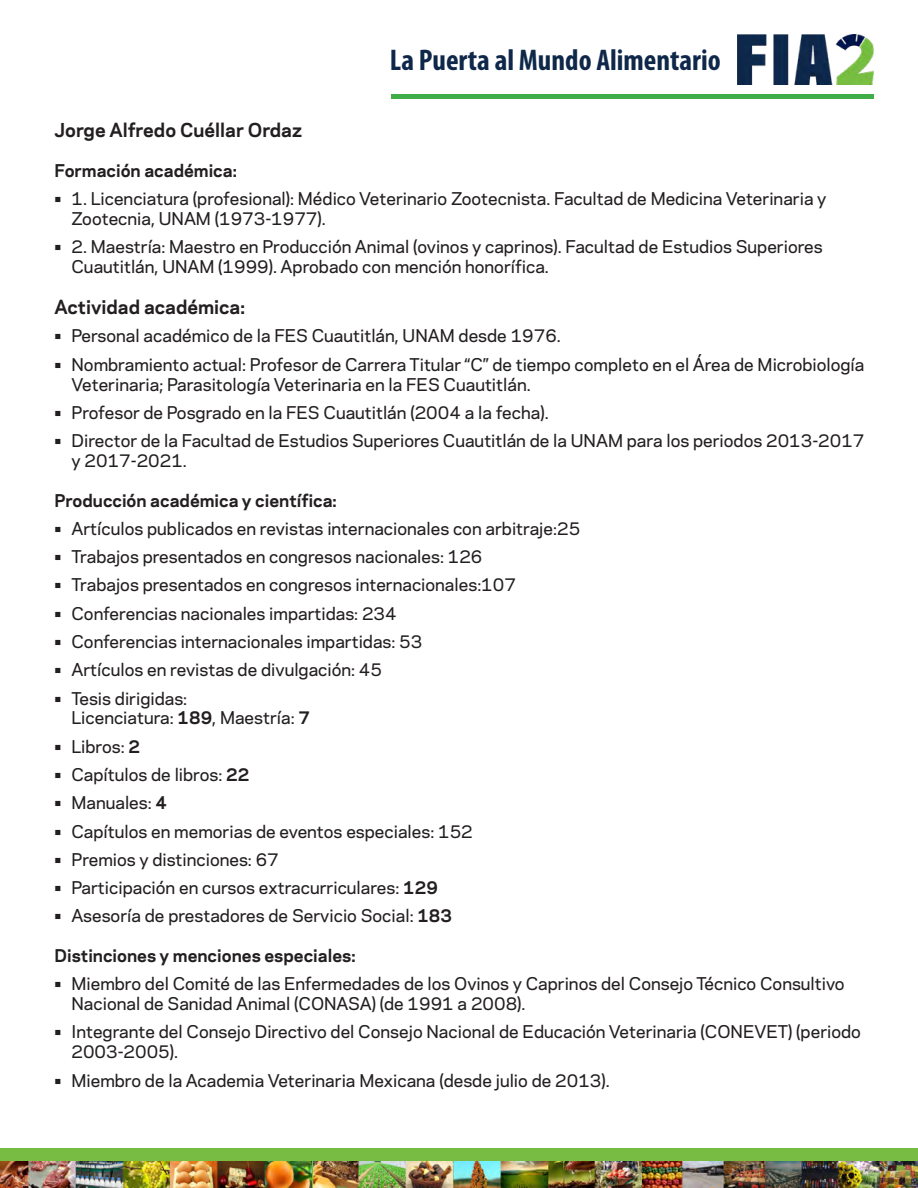
<style>
.page{position:relative;width:918px;height:1188px;background:#fff}
.page>*{position:absolute;margin:0;border:0;box-sizing:border-box;transform-origin:0 0}
.t1{font:700 condensed 30px "Myriad Pro";color:#0f284a}
.t2{font:700 18px "Galaxie Polaris";color:#231f20}
.t3{font:500 16.5px/19.8px "Galaxie Polaris";color:#231f20}
.t4{font:700 16.5px "Galaxie Polaris";color:#231f20}
.s1{font-weight:700}
</style>
<div class="page">
<img style="left:738px;top:34px;width:136px;height:50px">
<div style="left:0;top:1149px;width:918px;height:39px;background:#79bc43"></div>
<img style="left:0;top:1162px;width:918px;height:26px">
<div style="left:391px;top:94px;width:483px;height:5px;background:#41ad49"></div>
<h1 class="t1" style="left:390px;top:42px;width:332px">La Puerta al Mundo Alimentario</h1>
<p class="t2" style="left:54px;top:117px;width:249px">Jorge Alfredo Cuéllar Ordaz</p>
<p class="t4" style="left:54px;top:158px;width:184px">Formación académica:</p>
<p class="t3" style="left:72px;top:188px;width:756px;text-indent:-17px"><span class="s1">•</span> 1. Licenciatura (profesional): Médico Veterinario Zootecnista. Facultad de Medicina Veterinaria y<br>Zootecnia, UNAM (1973-1977).</p>
<p class="t3" style="left:72px;top:236px;width:753px;text-indent:-17px"><span class="s1">•</span> 2. Maestría: Maestro en Producción Animal (ovinos y caprinos). Facultad de Estudios Superiores<br>Cuautitlán, UNAM (1999). Aprobado con mención honorífica.</p>
<p class="t2" style="left:54px;top:294px;width:192px">Actividad académica:</p>
<p class="t3" style="left:54px;top:325px;width:508px"><span class="s1">•</span> Personal académico de la FES Cuautitlán, UNAM desde 1976.</p>
<p class="t3" style="left:72px;top:354px;width:794px;text-indent:-17px"><span class="s1">•</span> Nombramiento actual: Profesor de Carrera Titular “C” de tiempo completo en el Área de Microbiología<br>Veterinaria; Parasitología Veterinaria en la FES Cuautitlán.</p>
<p class="t3" style="left:54px;top:402px;width:496px"><span class="s1">•</span> Profesor de Posgrado en la FES Cuautitlán (2004 a la fecha).</p>
<p class="t3" style="left:72px;top:430px;width:794px;text-indent:-17px"><span class="s1">•</span> Director de la Facultad de Estudios Superiores Cuautitlán de la UNAM para los periodos 2013-2017 y 2017-2021.</p>
<p class="t4" style="left:54px;top:488px;width:284px">Producción académica y científica:</p>
<p class="t3" style="left:54px;top:518px;width:527px"><span class="s1">•</span> Artículos publicados en revistas internacionales con arbitraje:25</p>
<p class="t3" style="left:54px;top:546px;width:429px"><span class="s1">•</span> Trabajos presentados en congresos nacionales: 126</p>
<p class="t3" style="left:54px;top:574px;width:463px"><span class="s1">•</span> Trabajos presentados en congresos internacionales:107</p>
<p class="t3" style="left:54px;top:603px;width:344px"><span class="s1">•</span> Conferencias nacionales impartidas: 234</p>
<p class="t3" style="left:54px;top:631px;width:369px"><span class="s1">•</span> Conferencias internacionales impartidas: 53</p>
<p class="t3" style="left:54px;top:659px;width:329px"><span class="s1">•</span> Artículos en revistas de divulgación: 45</p>
<p class="t3" style="left:72px;top:687px;width:240px;text-indent:-17px"><span class="s1">•</span> Tesis dirigidas:<br>Licenciatura: <span class="s1">189</span>, Maestría: <span class="s1">7</span></p>
<p class="t3" style="left:54px;top:736px;width:87px"><span class="s1">•</span> Libros: <span class="s1">2</span></p>
<p class="t3" style="left:54px;top:764px;width:196px"><span class="s1">•</span> Capítulos de libros: <span class="s1">22</span></p>
<p class="t3" style="left:54px;top:792px;width:114px"><span class="s1">•</span> Manuales: <span class="s1">4</span></p>
<p class="t3" style="left:54px;top:820px;width:420px"><span class="s1">•</span> Capítulos en memorias de eventos especiales: 152</p>
<p class="t3" style="left:54px;top:849px;width:226px"><span class="s1">•</span> Premios y distinciones: 67</p>
<p class="t3" style="left:54px;top:877px;width:385px"><span class="s1">•</span> Participación en cursos extracurriculares: <span class="s1">129</span></p>
<p class="t3" style="left:54px;top:905px;width:399px"><span class="s1">•</span> Asesoría de prestadores de Servicio Social: <span class="s1">183</span></p>
<p class="t4" style="left:54px;top:943px;width:303px">Distinciones y menciones especiales:</p>
<p class="t3" style="left:72px;top:973px;width:775px;text-indent:-17px"><span class="s1">•</span> Miembro del Comité de las Enfermedades de los Ovinos y Caprinos del Consejo Técnico Consultivo<br>Nacional de Sanidad Animal (CONASA) (de 1991 a 2008).</p>
<p class="t3" style="left:72px;top:1021px;width:791px;text-indent:-17px"><span class="s1">•</span> Integrante del Consejo Directivo del Consejo Nacional de Educación Veterinaria (CONEVET) (periodo<br>2003-2005).</p>
<p class="t3" style="left:54px;top:1069px;width:557px"><span class="s1">•</span> Miembro de la Academia Veterinaria Mexicana (desde julio de 2013).</p>
</div>
